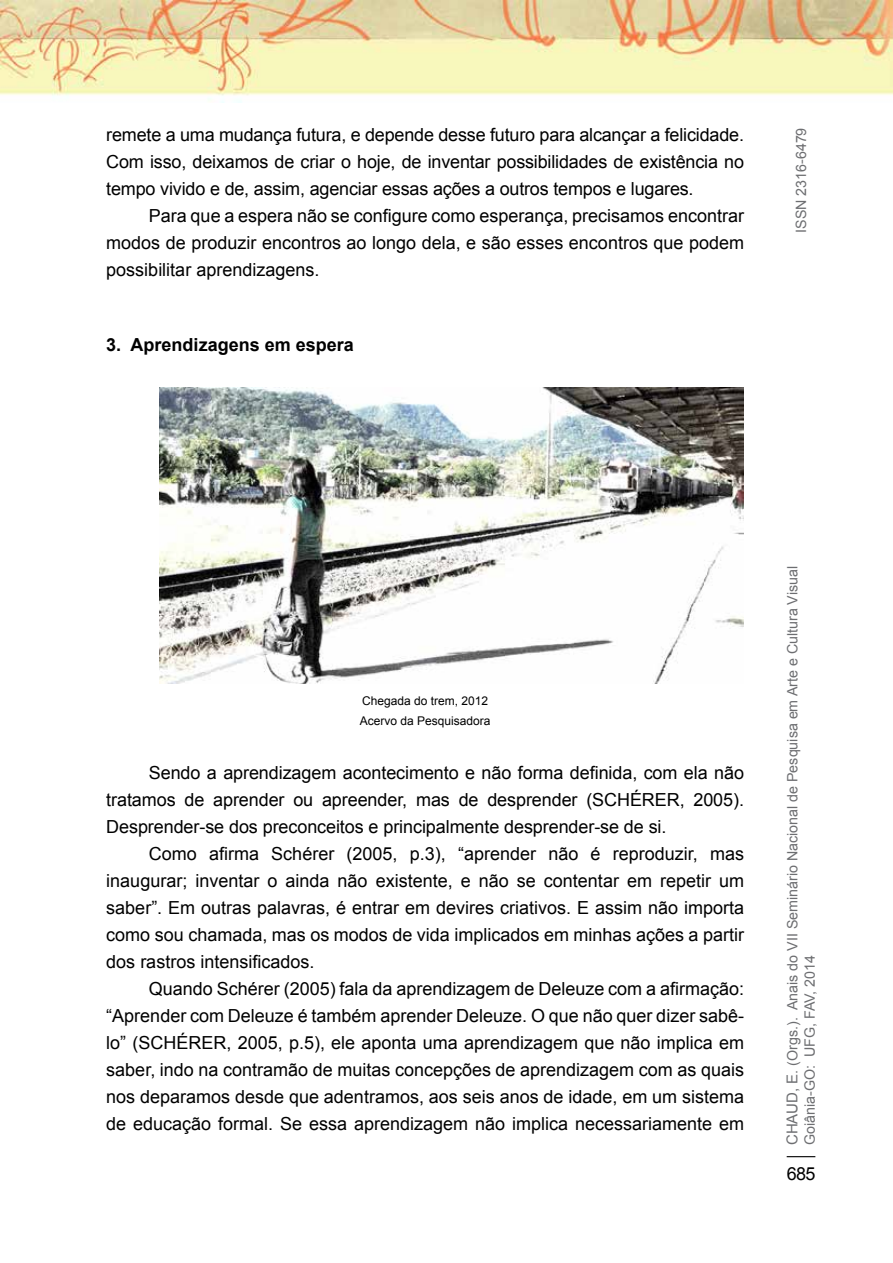
<style>
.page{position:relative;width:893px;height:1263px;background:#fff}
.page>*{position:absolute;margin:0;border:0;box-sizing:border-box;transform-origin:0 0}
.t1{font:18px/27px "Arial";color:#000;text-align:justify}
.t2{font:700 18px "Arial";color:#000}
.t3{font:14.25px/17.1px "Arial";color:#6d6e71}
.t4{font:12px/20.7px "Arial";color:#000}
.s1{font-size:15px}
</style>
<div class="page">
<svg style="left:787px;top:1156px;width:28px;height:1px"></svg>
<img style="left:0;top:0;width:893px;height:102px">
<img style="left:160px;top:387px;width:584px;height:297px">
<p class="t1" style="left:106px;top:121px;width:639px">remete a uma mudança futura, e depende desse futuro para alcançar a felicidade.<br>Com isso, deixamos de criar o hoje, de inventar possibilidades de existência no tempo vivido e de, assim, agenciar essas ações a outros tempos e lugares.</p>
<p class="t1" style="left:106px;top:202px;width:639px;text-indent:43px">Para que a espera não se configure como esperança, precisamos encontrar modos de produzir encontros ao longo dela, e são esses encontros que podem possibilitar aprendizagens.</p>
<p class="t2" style="left:106px;top:333px;width:249px">3. Aprendizagens em espera</p>
<p class="t3" style="left:793px;top:233px;width:107px;rotate:-90deg">ISSN 2316-6479</p>
<p class="t4" style="left:360px;top:690px;width:132px">Chegada do trem, 2012<br>Acervo da Pesquisadora</p>
<p class="t1" style="left:106px;top:760px;width:639px;text-indent:43px">Sendo a aprendizagem acontecimento e não forma definida, com ela não tratamos de aprender ou apreender, mas de desprender (SCHÉRER, 2005).<br>Desprender-se dos preconceitos e principalmente desprender-se de si.</p>
<p class="t1" style="left:106px;top:841px;width:639px;text-indent:43px">Como afirma Schérer (2005, p.3), “aprender não é reproduzir, mas inaugurar; inventar o ainda não existente, e não se contentar em repetir um saber”. Em outras palavras, é entrar em devires criativos. E assim não importa como sou chamada, mas os modos de vida implicados em minhas ações a partir dos rastros intensificados.</p>
<p class="t1" style="left:106px;top:976px;width:639px;text-indent:43px">Quando Schérer (2005) fala da aprendizagem de Deleuze com a afirmação: “Aprender com Deleuze é também aprender Deleuze. O que não quer dizer sabê&shy;lo” (SCHÉRER, 2005, p.5), ele aponta uma aprendizagem que não implica em saber, indo na contramão de muitas concepções de aprendizagem com as quais nos deparamos desde que adentramos, aos seis anos de idade, em um sistema de educação formal. Se essa aprendizagem não implica necessariamente em</p>
<p class="t3" style="left:784px;top:1145px;width:581px;rotate:-90deg"><span class="s1">Chaud, E</span>. (Orgs.). Anais do VII Seminário Nacional de Pesquisa em Arte e Cultura Visual<br>Goiânia-GO: U FG, FAV, 2014</p>
<p class="t1" style="left:787px;top:1160px;width:30px">685</p>
</div>
